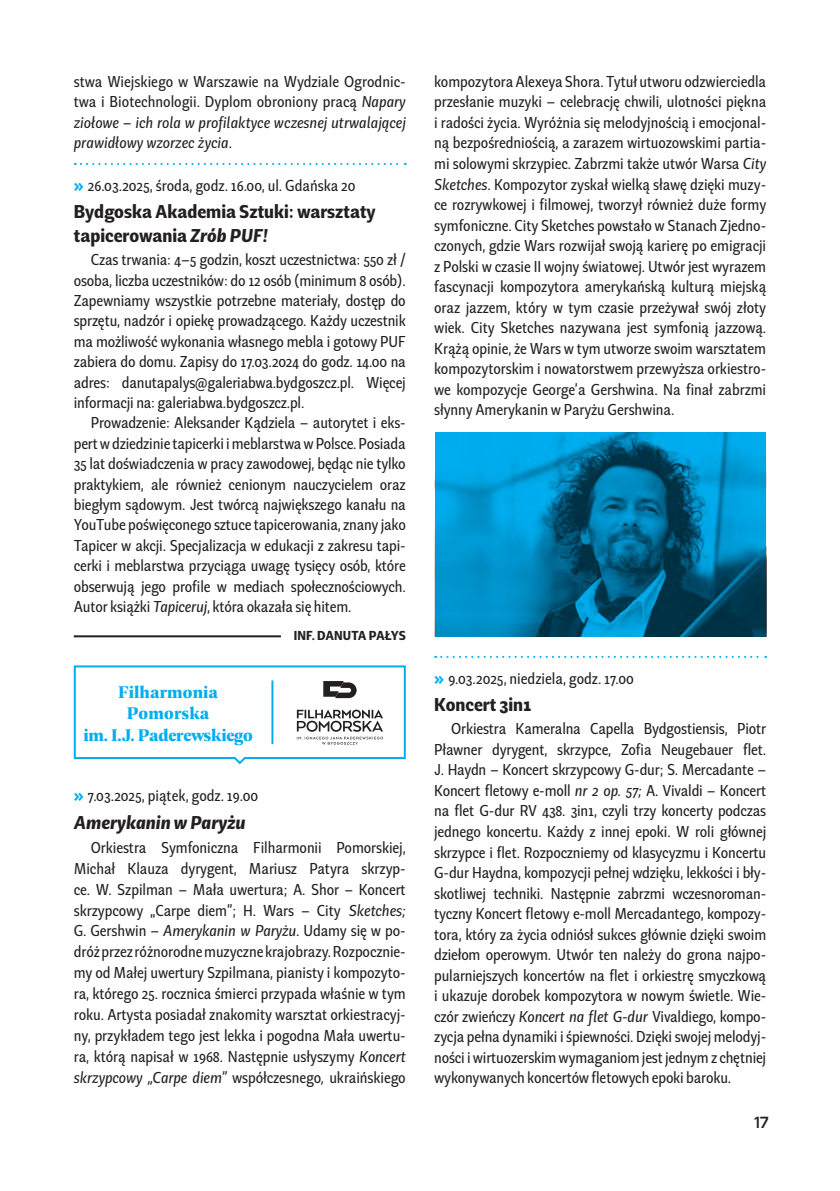
<style>
.page{position:relative;width:840px;height:1191px;background:#fff}
.page>*{position:absolute;margin:0;border:0;box-sizing:border-box;transform-origin:0 0}
.t1{font:700 20px/24px "Geller Sans Condensed";color:#231f20}
.t2{font:italic 700 20px "Geller Sans Condensed";color:#231f20}
.t3{font:700 18px/21.6px "Geller Headline";letter-spacing:.01em;color:#00aeef;text-align:center}
.t4{font:17px/20.6px "Geller Sans Condensed";letter-spacing:-.005em;color:#231f20;text-align:justify}
.t5{font:500 16px "TT Firs Neue";color:#231f20}
.t6{font:700 14px "Geller Sans Condensed";letter-spacing:.005em;color:#231f20}
.s1{font-style:italic}
.s2{font-family:"TT Firs Neue";font-weight:700;font-size:16px;color:#00aeef}
</style>
<div class="page">
<svg style="left:75px;top:163px;width:330px;height:2px"></svg>
<hr style="left:74px;top:635px;width:207px;height:2px;background:#231f20">
<svg style="left:73px;top:665px;width:333px;height:100px"></svg>
<svg style="left:435px;top:656px;width:330px;height:2px"></svg>
<svg style="left:435px;top:432px;width:330px;height:204px;background:#007aaa"></svg>
<p class="t4" style="left:74px;top:71px;width:333px">stwa Wiejskiego w Warszawie na Wydziale Ogrodnic&shy;twa i Biotechnologii. Dyplom obroniony pracą <span class="s1">Napary ziołowe – ich rola w profilaktyce wczesnej utrwalającej prawidłowy wzorzec życia</span>.</p>
<p class="t4" style="left:74px;top:175px;width:283px"><span class="s2">»</span> 26.03.2025, środa, godz. 16.00, ul. Gdańska 20</p>
<p class="t1" style="left:74px;top:198px;width:303px">Bydgoska Akademia Sztuki: warsztaty tapicerowania <span class="s1">Zrób PUF!</span></p>
<p class="t4" style="left:74px;top:249px;width:333px;text-indent:17px">Czas trwania: 4–5 godzin, koszt uczestnictwa: 550 zł / osoba, liczba uczestników: do 12 osób (minimum 8 osób).<br>Zapewniamy wszystkie potrzebne materiały, dostęp do sprzętu, nadzór i opiekę prowadzącego. Każdy uczestnik ma możliwość wykonania własnego mebla i gotowy PUF zabiera do domu. Zapisy do 17.03.2024 do godz. 14.00 na adres: danutapalys@galeriabwa.bydgoszcz.pl. Więcej informacji na: galeriabwa.bydgoszcz.pl.</p>
<p class="t4" style="left:74px;top:412px;width:333px;text-indent:17px">Prowadzenie: Aleksander Kądziela – autorytet i eks&shy;pert w dziedzinie tapicerki i meblarstwa w Polsce. Posiada 35 lat doświadczenia w pracy zawodowej, będąc nie tylko praktykiem, ale również cenionym nauczycielem oraz biegłym sądowym. Jest twórcą największego kanału na YouTube poświęconego sztuce tapicerowania, znany jako Tapicer w akcji. Specjalizacja w edukacji z zakresu tapi&shy;cerki i meblarstwa przyciąga uwagę tysięcy osób, które obserwują jego profile w mediach społecznościowych.<br>Autor książki <span class="s1">Tapiceruj</span>, która okazała się hitem.</p>
<p class="t6" style="left:293px;top:625px;width:113px">INF. DANUTA PAŁYS</p>
<p class="t3" style="left:83px;top:680px;width:171px">Filharmonia<br>Pomorska<br>im. I.J. Paderewskiego</p>
<p class="t4" style="left:74px;top:785px;width:186px"><span class="s2">»</span> 7.03.2025, piątek, godz. 19.00</p>
<p class="t2" style="left:74px;top:807px;width:173px">Amerykanin w Paryżu</p>
<p class="t4" style="left:74px;top:836px;width:333px;text-indent:17px">Orkiestra Symfoniczna Filharmonii Pomorskiej, Michał Klauza dyrygent, Mariusz Patyra skrzyp&shy;ce. W. Szpilman – Mała uwertura; A. Shor – Koncert skrzypcowy „Carpe diem”; H. Wars – City <span class="s1">Sketches; </span>G. Gershwin – <span class="s1">Amerykanin w Paryżu</span>. Udamy się w po&shy;dróż przez różnorodne muzyczne krajobrazy. Rozpocznie&shy;my od Małej uwertury Szpilmana, pianisty i kompozyto&shy;ra, którego 25. rocznica śmierci przypada właśnie w tym roku. Artysta posiadał znakomity warsztat orkiestracyj&shy;ny, przykładem tego jest lekka i pogodna Mała uwertu&shy;ra, którą napisał w 1968. Następnie usłyszymy <span class="s1">Koncert skrzypcowy „Carpe diem”</span> współczesnego<span class="s1">,</span> ukraińskiego</p>
<p class="t4" style="left:434px;top:70px;width:333px">kompozytora Alexeya Shora. Tytuł utworu odzwierciedla przesłanie muzyki – celebrację chwili, ulotności piękna i radości życia. Wyróżnia się melodyjnością i emocjonal&shy;ną bezpośredniością, a zarazem wirtuozowskimi partia&shy;mi solowymi skrzypiec. Zabrzmi także utwór Warsa <span class="s1">City Sketches</span>. Kompozytor zyskał wielką sławę dzięki muzy&shy;ce rozrywkowej i filmowej, tworzył również duże formy symfoniczne. City Sketches powstało w Stanach Zjedno&shy;czonych, gdzie Wars rozwijał swoją karierę po emigracji z Polski w czasie II wojny światowej. Utwór jest wyrazem fascynacji kompozytora amerykańską kulturą miejską oraz jazzem, który w tym czasie przeżywał swój złoty wiek. City Sketches nazywana jest symfonią jazzową.<br>Krążą opinie, że Wars w tym utworze swoim warsztatem kompozytorskim i nowatorstwem przewyższa orkiestro&shy;we kompozycje George’a Gershwina. Na finał zabrzmi słynny Amerykanin w Paryżu Gershwina.</p>
<p class="t4" style="left:434px;top:667px;width:201px"><span class="s2">»</span> 9.03.2025, niedziela, godz. 17.00</p>
<p class="t1" style="left:434px;top:691px;width:99px">Koncert 3in1</p>
<p class="t4" style="left:434px;top:718px;width:333px;text-indent:17px">Orkiestra Kameralna Capella Bydgostiensis, Piotr Pławner dyrygent, skrzypce, Zofia Neugebauer flet.<br>J. Haydn – Koncert skrzypcowy G-dur; S. Mercadante – Koncert fletowy e-moll <span class="s1">nr 2 op. 57;</span> A. Vivaldi – Koncert na flet G-dur RV 438. 3in1, czyli trzy koncerty podczas jednego koncertu. Każdy z innej epoki. W roli głównej skrzypce i flet. Rozpoczniemy od klasycyzmu i Koncertu G-dur Haydna, kompozycji pełnej wdzięku, lekkości i bły&shy;skotliwej techniki. Następnie zabrzmi wczesnoroman&shy;tyczny Koncert fletowy e-moll Mercadantego, kompozy&shy;tora, który za życia odniósł sukces głównie dzięki swoim dziełom operowym. Utwór ten należy do grona najpo&shy;pularniejszych koncertów na flet i orkiestrę smyczkową i ukazuje dorobek kompozytora w nowym świetle. Wie&shy;czór zwieńczy <span class="s1">Koncert na flet G-dur</span> Vivaldiego, kompo&shy;zycja pełna dynamiki i śpiewności. Dzięki swojej melodyj&shy;ności i wirtuozerskim wymaganiom jest jednym z chętniej wykonywanych koncertów fletowych epoki baroku.</p>
<p class="t5" style="left:753px;top:1111px;width:16px">17</p>
</div>
